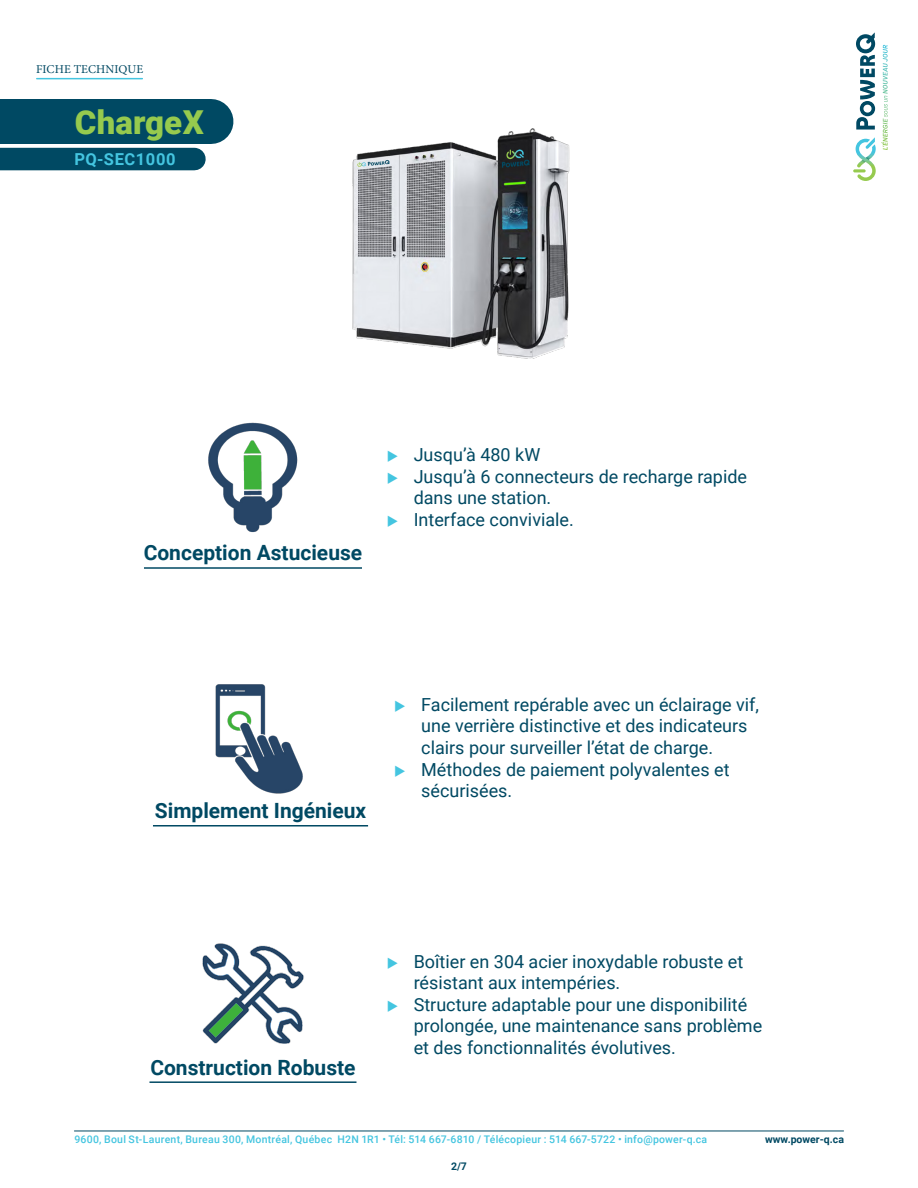
<style>
.page{position:relative;width:918px;height:1188px;background:#fff}
.page>*{position:absolute;margin:0;border:0;box-sizing:border-box;transform-origin:0 0}
.t1{font:900 33px "Roboto";color:#96ca4e}
.t2{font:700 21px "Roboto";color:#004963}
.t3{font:18px/21.6px "Roboto";color:#004963}
.t4{font:700 16.5px "Roboto";letter-spacing:.035em;color:#44c5e0}
.t5{font:12px "Minion Pro";letter-spacing:.01em;color:#004963}
.t6{font:500 10.5px "Roboto";letter-spacing:.02em;color:#44c5e0}
.t7{font:700 10.5px "Roboto";color:#004963}
</style>
<div class="page">
<hr style="left:37px;top:78px;width:105px;height:1px;background:#44c5e0">
<hr style="left:74px;top:1131px;width:770px;height:1px;background:#004963">
<svg style="left:856px;top:32px;width:19px;height:98px"></svg>
<svg style="left:853px;top:137px;width:23px;height:44px"></svg>
<svg style="left:883px;top:45px;width:5px;height:44px"></svg>
<img style="left:352px;top:128px;width:218px;height:231px">
<img style="left:208px;top:422px;width:90px;height:111px">
<hr style="left:144px;top:567px;width:218px;height:2px;background:#004963">
<img style="left:215px;top:684px;width:88px;height:110px">
<hr style="left:153px;top:825px;width:215px;height:2px;background:#004963">
<img style="left:202px;top:943px;width:102px;height:101px">
<hr style="left:149px;top:1081px;width:207px;height:2px;background:#004963">
<div style="left:0;top:99px;width:211px;height:45px;background:#004963"></div>
<div style="left:0;top:148px;width:194px;height:22px;background:#004963"></div>
<p class="t5" style="left:36px;top:61px;width:109px">FICHE TECHNIQUE</p>
<h1 class="t1" style="left:75px;top:99px;width:131px">ChargeX</h1>
<p class="t4" style="left:74px;top:148px;width:103px">PQ-SEC1000</p>
<p class="t2" style="left:144px;top:538px;width:220px">Conception Astucieuse</p>
<p class="t3" style="left:414px;top:443px;width:335px">Jusqu’à 480 kW<br>Jusqu’à 6 connecteurs de recharge rapide dans une station.<br>Interface conviviale.</p>
<p class="t2" style="left:155px;top:796px;width:213px">Simplement Ingénieux</p>
<p class="t3" style="left:421px;top:693px;width:339px">Facilement repérable avec un éclairage vif, une verrière distinctive et des indicateurs clairs pour surveiller l’état de charge.<br>Méthodes de paiement polyvalentes et sécurisées.</p>
<p class="t2" style="left:150px;top:1053px;width:207px">Construction Robuste</p>
<p class="t3" style="left:414px;top:950px;width:350px">Boîtier en 304 acier inoxydable robuste et résistant aux intempéries.<br>Structure adaptable pour une disponibilité prolongée, une maintenance sans problème et des fonctionnalités évolutives.</p>
<p class="t6" style="left:74px;top:1132px;width:634px">9600, Boul St-Laurent, Bureau 300, Montréal, Québec H2N 1R1 • Tél: 514 667-6810 / Télécopieur : 514 667-5722 • info@power-q.ca</p>
<p class="t7" style="left:765px;top:1132px;width:80px">www.power-q.ca</p>
<p class="t7" style="left:451px;top:1158px;width:17px">2/7</p>
</div>
